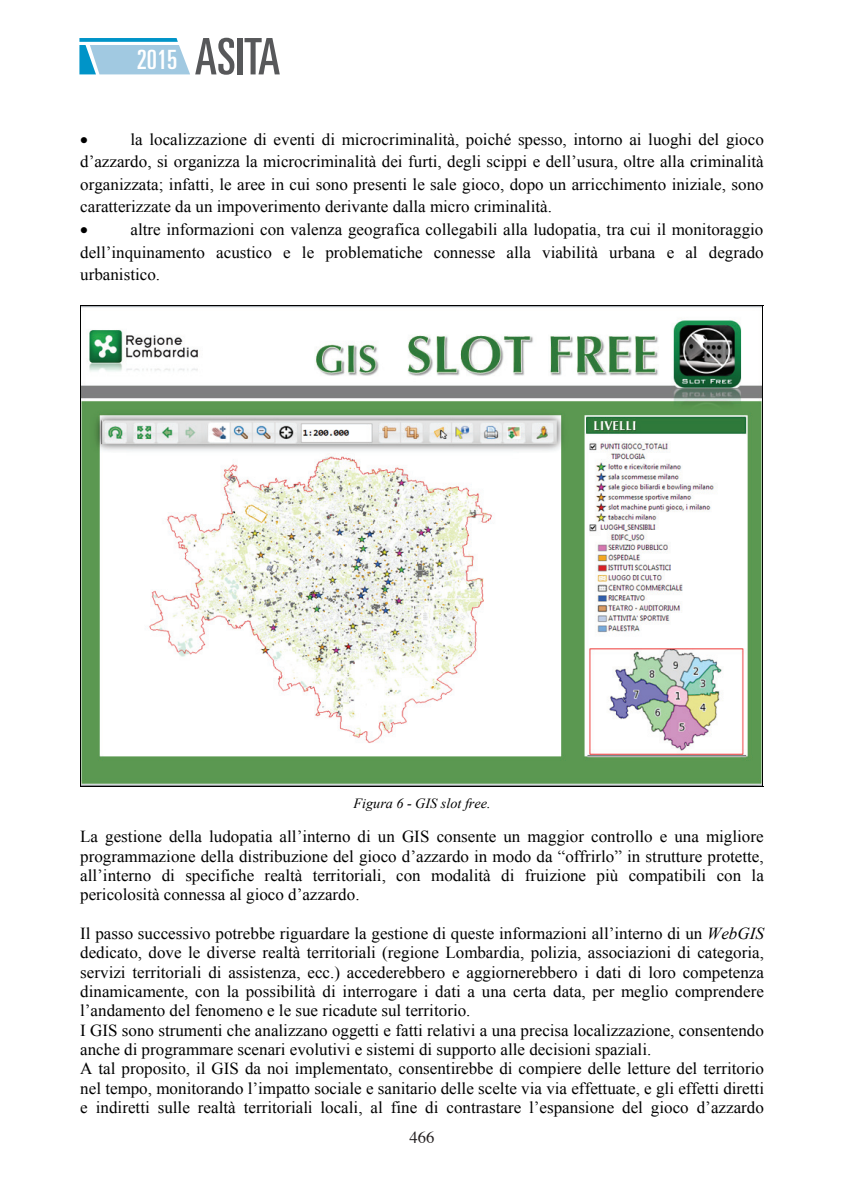
<style>
.page{position:relative;width:844px;height:1191px;background:#fff}
.page>*{position:absolute;margin:0;border:0;box-sizing:border-box;transform-origin:0 0}
.t1{font:ultra-condensed 50.4px "Univers";color:#57585a}
.t2{font:16.8px/19.2px "Times New Roman";color:#000}
.t3{font:16.8px "Symbol";color:#000}
.t4{font:16.62px "Times";color:#231f20}
.t5{font:italic 14px "Times New Roman";color:#000}
.s1{font-size:26.6px;color:#fff}
.s2{font-style:italic}
</style>
<div class="page">
<svg style="left:79px;top:38px;width:111px;height:36px"></svg>
<img style="left:81px;top:306px;width:681px;height:479px">
<hr style="left:80px;top:305px;width:683px;height:1px;background:#000">
<hr style="left:80px;top:306px;width:1px;height:479px;background:#000">
<hr style="left:762px;top:306px;width:1px;height:479px;background:#000">
<hr style="left:80px;top:785px;width:683px;height:1px;background:#000">
<h1 class="t1" style="left:137px;top:28px;width:145px"><span class="s1">2015</span> ASITA</h1>
<p class="t2" style="left:80px;top:128px;width:685px;line-height:22.6px;text-indent:50px">la localizzazione di eventi di microcriminalità, poiché spesso, intorno ai luoghi del gioco d’azzardo, si organizza la microcriminalità dei furti, degli scippi e dell’usura, oltre alla criminalità organizzata; infatti, le aree in cui sono presenti le sale gioco, dopo un arricchimento iniziale, sono caratterizzate da un impoverimento derivante dalla micro criminalità.<br>•</p>
<p class="t3" style="left:80px;top:128px;width:9px">•</p>
<p class="t2" style="left:80px;top:218px;width:684px;line-height:22.2px;text-align:justify;text-indent:50px">altre informazioni con valenza geografica collegabili alla ludopatia, tra cui il monitoraggio dell’inquinamento acustico e le problematiche connesse alla viabilità urbana e al degrado urbanistico.</p>
<p class="t5" style="left:353px;top:793px;width:139px">Figura 6 - GIS slot free.</p>
<p class="t2" style="left:80px;top:827px;width:685px;text-align:justify">La gestione della ludopatia all’interno di un GIS consente un maggior controllo e una migliore programmazione della distribuzione del gioco d’azzardo in modo da “offrirlo” in strutture protette, all’interno di specifiche realtà territoriali, con modalità di fruizione più compatibili con la pericolosità connessa al gioco d’azzardo.</p>
<p class="t2" style="left:80px;top:923px;width:685px">Il passo successivo potrebbe riguardare la gestione di queste informazioni all’interno di un <span class="s2">WebGIS </span>dedicato, dove le diverse realtà territoriali (regione Lombardia, polizia, associazioni di categoria, servizi territoriali di assistenza, ecc.) accederebbero e aggiornerebbero i dati di loro competenza dinamicamente, con la possibilità di interrogare i dati a una certa data, per meglio comprendere l’andamento del fenomeno e le sue ricadute sul territorio.<br>I GIS sono strumenti che analizzano oggetti e fatti relativi a una precisa localizzazione, consentendo anche di programmare scenari evolutivi e sistemi di supporto alle decisioni spaziali.<br>A tal proposito, il GIS da noi implementato, consentirebbe di compiere delle letture del territorio nel tempo, monitorando l’impatto sociale e sanitario delle scelte via via effettuate, e gli effetti diretti e indiretti sulle realtà territoriali locali, al fine di contrastare l’espansione del gioco d’azzardo</p>
<p class="t4" style="left:409px;top:1121px;width:27px">466</p>
</div>
